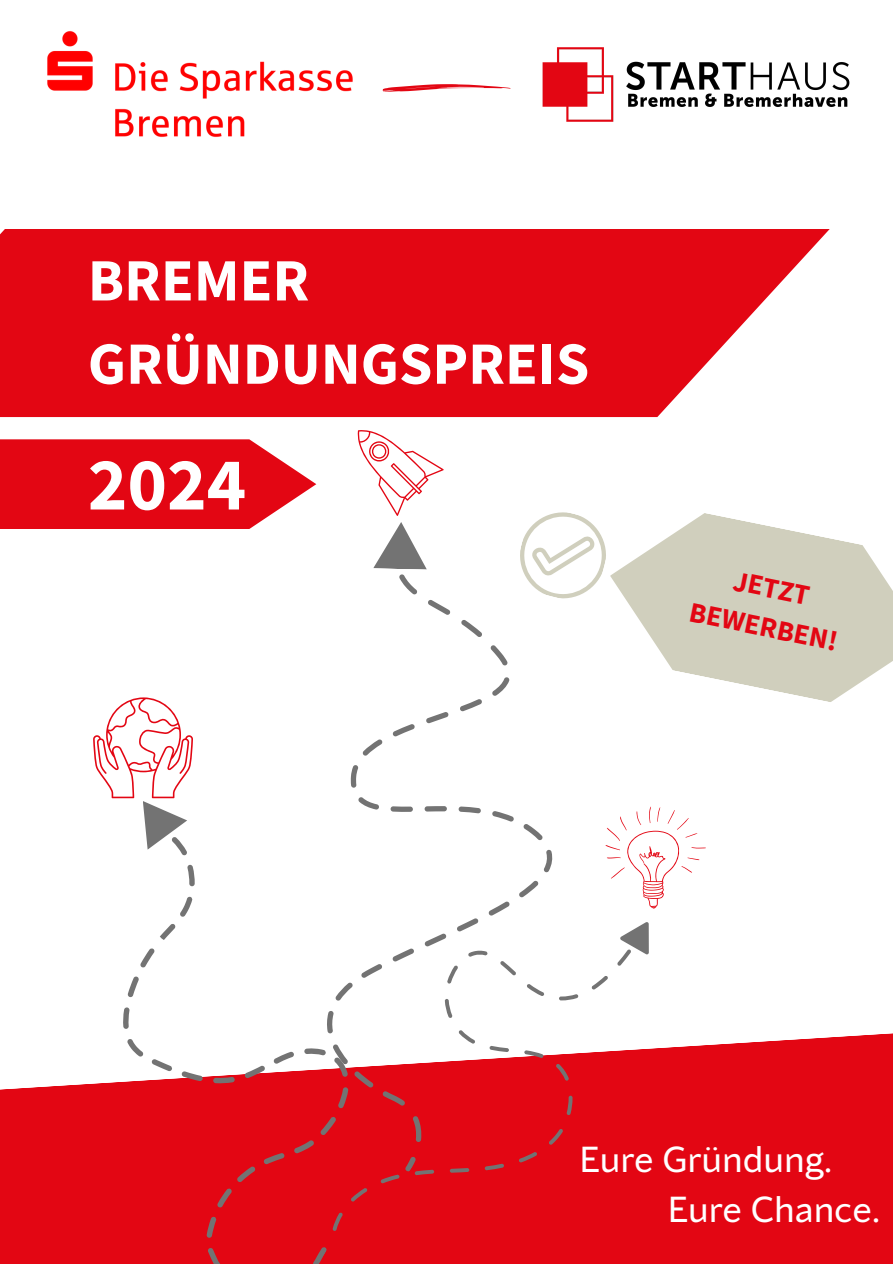
<style>
.page{position:relative;width:893px;height:1264px;background:#fff}
.page>*{position:absolute;margin:0;border:0;box-sizing:border-box;transform-origin:0 0}
.t1{font:700 75px "Source Sans Pro";color:#fff}
.t2{font:700 60px/83.2px "Source Sans Pro";color:#fff}
.t3{font:36px/49.5px "Blacker Sans Pro";color:#fff}
.t4{font:700 28.5px/39.5px "Source Sans Pro";color:#e30613;text-align:center}
</style>
<div class="page">
<div style="left:0;top:1033px;width:892px;height:230px;background:#e30613"></div>
<svg style="left:605px;top:806px;width:100px;height:102px"></svg>
<svg style="left:620px;top:922px;width:28px;height:32px"></svg>
<svg style="left:463px;top:949px;width:168px;height:281px;fill:#e30613"></svg>
<svg style="left:5px;top:864px;width:458px;height:399px"></svg>
<svg style="left:93px;top:697px;width:100px;height:159px"></svg>
<svg style="left:357px;top:430px;width:86px;height:85px"></svg>
<svg style="left:461px;top:620px;width:21px;height:17px"></svg>
<svg style="left:426px;top:712px;width:23px;height:12px"></svg>
<svg style="left:490px;top:645px;width:18px;height:21px"></svg>
<svg style="left:460px;top:699px;width:22px;height:13px"></svg>
<svg style="left:350px;top:724px;width:65px;height:88px"></svg>
<svg style="left:492px;top:677px;width:18px;height:19px"></svg>
<svg style="left:424px;top:806px;width:23px;height:6px"></svg>
<svg style="left:458px;top:806px;width:23px;height:8px"></svg>
<svg style="left:334px;top:980px;width:20px;height:22px"></svg>
<svg style="left:318px;top:1009px;width:25px;height:25px"></svg>
<svg style="left:360px;top:958px;width:23px;height:25px"></svg>
<svg style="left:492px;top:811px;width:22px;height:11px"></svg>
<svg style="left:391px;top:942px;width:24px;height:26px"></svg>
<svg style="left:423px;top:927px;width:24px;height:26px"></svg>
<svg style="left:523px;top:824px;width:20px;height:17px"></svg>
<svg style="left:455px;top:912px;width:24px;height:25px"></svg>
<svg style="left:328px;top:1042px;width:46px;height:46px"></svg>
<svg style="left:488px;top:901px;width:22px;height:15px"></svg>
<svg style="left:519px;top:849px;width:34px;height:49px"></svg>
<svg style="left:381px;top:1087px;width:50px;height:56px;background:#d80f1b"></svg>
<svg style="left:403px;top:1155px;width:15px;height:17px"></svg>
<img style="left:510px;top:47px;width:340px;height:75px">
<img style="left:47px;top:31px;width:306px;height:106px">
<svg style="left:382px;top:84px;width:128px;height:8px"></svg>
<svg style="left:0;top:229px;width:829px;height:188px;background:#e51f2b"></svg>
<svg style="left:0;top:439px;width:316px;height:90px;background:#e6202c"></svg>
<svg style="left:615px;top:513px;width:277px;height:189px;fill:#d0cfbd"></svg>
<svg style="left:520px;top:512px;width:95px;height:87px"></svg>
<svg style="left:373px;top:522px;width:78px;height:93px"></svg>
<p class="t2" style="left:88px;top:237px;width:503px">BREMER<br>GRÜNDUNGSPREIS</p>
<h2 class="t1" style="left:88px;top:435px;width:160px">2024</h2>
<p class="t4" style="left:701px;top:553px;width:152px;rotate:11deg">JETZT<br>BEWERBEN!</p>
<p class="t3" style="left:667px;top:1133px;width:214px;text-indent:-88px">Eure Gründung.<br>Eure Chance.</p>
</div>
